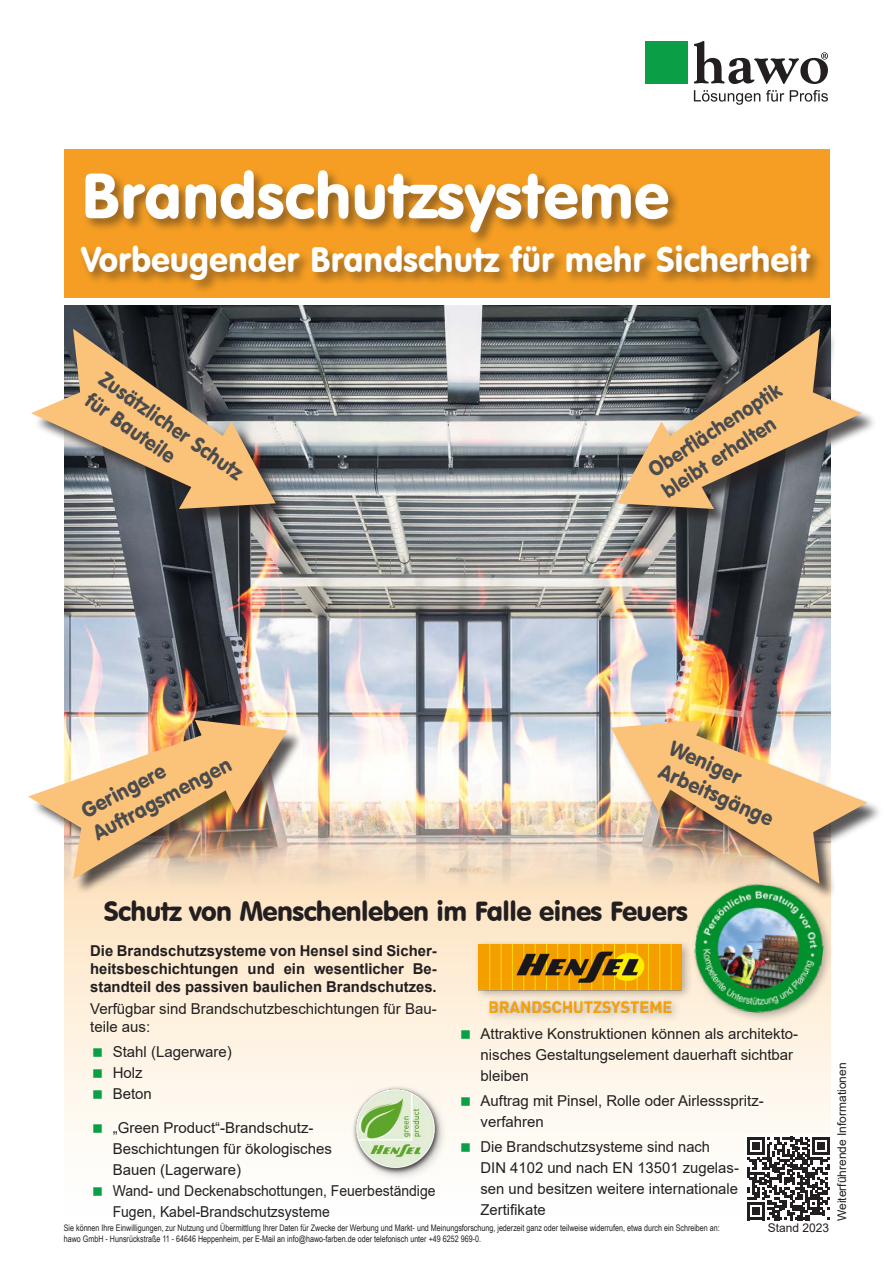
<style>
.page{position:relative;width:893px;height:1263px;background:#fff}
.page>*{position:absolute;margin:0;border:0;box-sizing:border-box;transform-origin:0 0}
.t1{font:63px "VAG Rounded BT";color:#fff}
.t2{font:34.5px "VAG Rounded BT";color:#fff}
.t3{font:27px "VAG Rounded BT";letter-spacing:-.02em;color:#231f20}
.t4{font:21px/25.2px "VAG Rounded BT";color:#4b4c4d;scale:.95 1}
.t5{font:21px "VAG Rounded BT";color:#4b4c4d;scale:.91 1}
.t6{font:21px "VAG Rounded BT";color:#4b4c4d;scale:.92 1}
.t7{font:15px/21px "Arial";color:#231f20}
.t8{font:700 15px/18px "Arial";color:#231f20;text-align:justify}
.t9{font:15px/21px "Arial";color:#231f20;scale:.93 1}
.t10{font:12px "Arial";color:#231f20}
.t11{font:9px/10.8px "Arial Narrow";color:#231f20}
</style>
<div class="page">
<svg style="left:65px;top:890px;width:765px;height:249px"></svg>
<img style="left:65px;top:306px;width:765px;height:584px">
<div style="left:65px;top:149px;width:765px;height:149px;background:#f69e23"></div>
<div style="left:645px;top:41px;width:43px;height:42px;background:#0a9f46"></div>
<svg style="left:694px;top:41px;width:134px;height:43px"></svg>
<svg style="left:694px;top:90px;width:134px;height:15px"></svg>
<div style="left:33px;top:331px;width:259px;height:195px;background:#231f20;opacity:.75"></div>
<svg style="left:31px;top:329px;width:245px;height:180px"></svg>
<div style="left:619px;top:331px;width:259px;height:195px;background:#231f20;opacity:.75"></div>
<svg style="left:617px;top:329px;width:245px;height:180px"></svg>
<div style="left:79px;top:169px;width:745px;height:125px;background:#231f20;opacity:.47"></div>
<div style="left:744px;top:1135px;width:87px;height:87px;background:#fff"></div>
<svg style="left:747px;top:1137px;width:83px;height:83px"></svg>
<div style="left:30px;top:721px;width:274px;height:174px;background:#231f20;opacity:.75"></div>
<img style="left:28px;top:720px;width:259px;height:159px">
<div style="left:612px;top:721px;width:271px;height:179px;background:#231f20;opacity:.75"></div>
<img style="left:611px;top:720px;width:256px;height:164px">
<div style="left:349px;top:1084px;width:100px;height:99px;background:#fefcf7"></div>
<img style="left:349px;top:1083px;width:92px;height:92px">
<div style="left:473px;top:939px;width:220px;height:84px;background:#231f20;opacity:.33"></div>
<img style="left:479px;top:945px;width:202px;height:67px">
<div style="left:690px;top:880px;width:143px;height:143px;background:#231f20;opacity:.33"></div>
<img style="left:688px;top:878px;width:142px;height:142px">
<svg style="left:93px;top:1048px;width:9px;height:9px"></svg>
<svg style="left:93px;top:1069px;width:9px;height:9px"></svg>
<svg style="left:93px;top:1090px;width:9px;height:9px"></svg>
<svg style="left:93px;top:1124px;width:9px;height:8px"></svg>
<svg style="left:461px;top:1030px;width:9px;height:8px"></svg>
<svg style="left:461px;top:1097px;width:9px;height:9px"></svg>
<p class="t1" style="left:81px;top:156px;width:589px">Brandschutzsysteme</p>
<p class="t2" style="left:81px;top:238px;width:730px">Vorbeugender Brandschutz für mehr Sicherheit</p>
<p class="t6" style="left:109px;top:366px;width:186px;rotate:35deg">Zusätzlicher Schutz</p>
<p class="t6" style="left:95px;top:387px;width:116px;rotate:35deg">für Bauteile</p>
<p class="t5" style="left:643px;top:461px;width:170px;rotate:-33deg">Oberflächenoptik</p>
<p class="t5" style="left:657px;top:482px;width:146px;rotate:-33deg">bleibt erhalten</p>
<p class="t4" style="left:77px;top:801px;width:163px;rotate:-28deg">Geringere<br>Auftragsmengen</p>
<p class="t4" style="left:676px;top:735px;width:82px;rotate:24deg">Weniger</p>
<p class="t4" style="left:665px;top:758px;width:131px;rotate:24deg">Arbeitsgänge</p>
<p class="t3" style="left:104px;top:894px;width:585px">Schutz von Menschenleben im Falle eines Feuers</p>
<p class="t8" style="left:90px;top:941px;width:348px">Die Brandschutzsysteme von Hensel sind Sicher&shy;heitsbeschichtungen und ein wesentlicher Be&shy;standteil des passiven baulichen Brandschutzes.</p>
<p class="t7" style="left:90px;top:999px;width:348px;line-height:18px">Verfügbar sind Brandschutzbeschichtungen für Bau&shy;teile aus:</p>
<p class="t7" style="left:113px;top:1041px;width:121px">Stahl (Lagerware)</p>
<p class="t7" style="left:113px;top:1062px;width:31px">Holz</p>
<p class="t7" style="left:113px;top:1083px;width:41px">Beton</p>
<p class="t7" style="left:113px;top:1117px;width:221px">„Green Product“-Brandschutz-<br>Beschichtungen für ökologisches<br>Bauen (Lagerware)</p>
<p class="t9" style="left:113px;top:1180px;width:349px">Wand- und Deckenabschottungen, Feuerbeständige<br>Fugen, Kabel-Brandschutzsysteme</p>
<p class="t7" style="left:480px;top:1023px;width:319px">Attraktive Konstruktionen können als architekto&shy;nisches Gestaltungselement dauerhaft sichtbar bleiben</p>
<p class="t7" style="left:480px;top:1090px;width:285px">Auftrag mit Pinsel, Rolle oder Airlessspritz&shy;verfahren</p>
<p class="t7" style="left:480px;top:1136px;width:260px">Die Brandschutzsysteme sind nach<br>DIN 4102 und nach EN 13501 zugelas&shy;sen und besitzen weitere internationale<br>Zertifikate</p>
<p class="t11" style="left:64px;top:1222px;width:658px">Sie können Ihre Einwilligungen, zur Nutzung und Übermittlung Ihrer Daten für Zwecke der Werbung und Markt- und Meinungsforschung, jederzeit ganz oder teilweise widerrufen, etwa durch ein Schreiben an: hawo GmbH - Hunsrückstraße 11 - 64646 Heppenheim, per E-Mail an info@hawo-farben.de oder telefonisch unter +49 6252 969-0.</p>
<p class="t10" style="left:768px;top:1220px;width:63px">Stand 2023</p>
<p class="t10" style="left:834px;top:1221px;width:160px;rotate:-90deg">Weiterführende Informationen</p>
</div>
